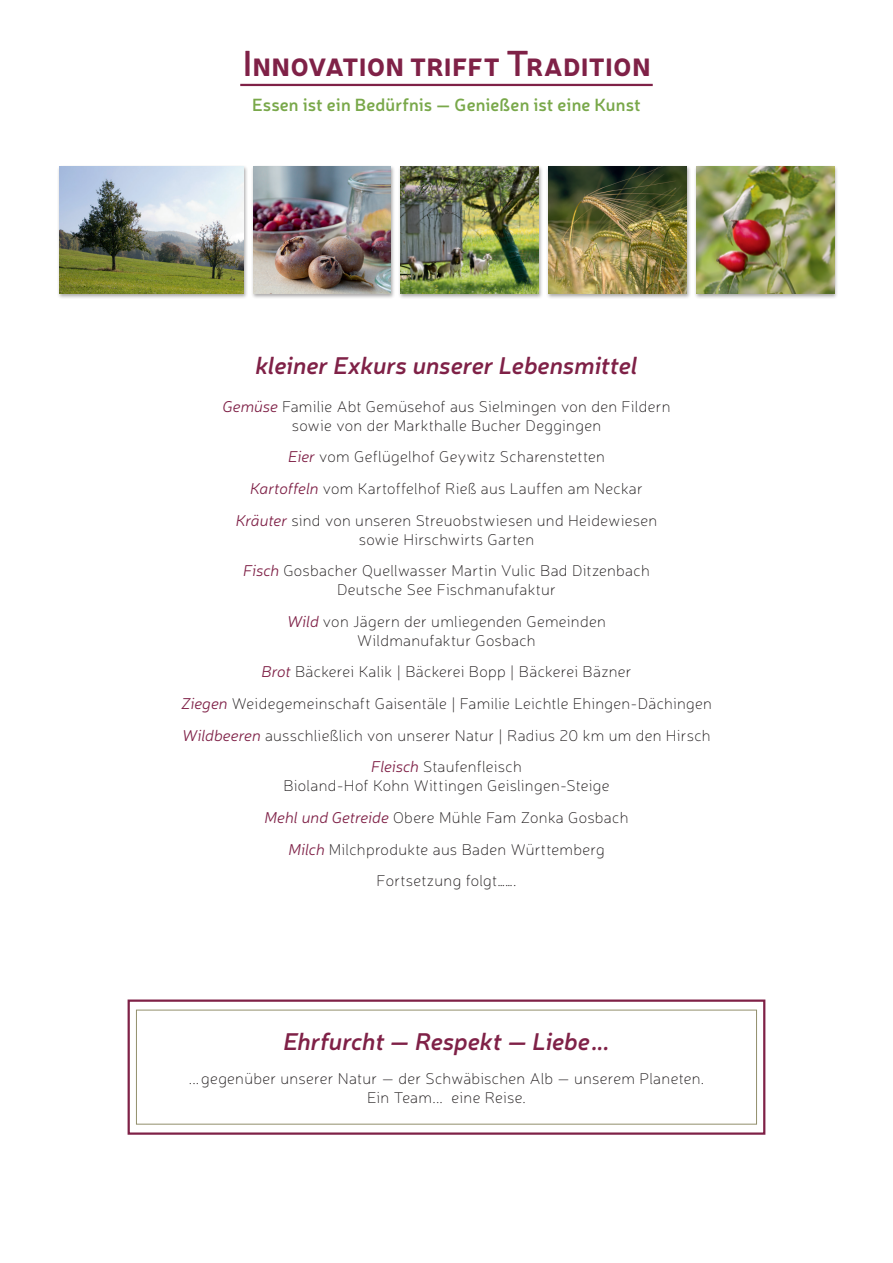
<style>
.page{position:relative;width:893px;height:1263px;background:#fff}
.page>*{position:absolute;margin:0;border:0;box-sizing:border-box;transform-origin:0 0}
.Monat{font:900 24.6px "Neris";letter-spacing:.03em;color:#7f2147}
.Menü{font:italic 600 24px "Neris";letter-spacing:-.005em;color:#7f2147}
.Monat-2{font:600 17.55px "Neris";letter-spacing:.01em;color:#79a84a}
.Herkunft_Lebensmittel{font:100 15.75px/18.9px "Neris";letter-spacing:.02em;color:#231f20;text-align:center}
.Menü-2{font:100 15.75px "Neris";letter-spacing:.015em;color:#231f20}
.s1{font-weight:600;font-size:36px}
.s2{font-weight:300;font-style:italic;color:#7f2147}
</style>
<div class="page">
<hr style="left:240px;top:84px;width:413px;height:2px;background:#7f2147">
<div style="left:546px;top:165px;width:145px;height:134px;background:#231f20;opacity:.39"></div>
<img style="left:549px;top:166px;width:137px;height:128px">
<div style="left:399px;top:165px;width:144px;height:134px;background:#231f20;opacity:.39"></div>
<img style="left:401px;top:166px;width:138px;height:128px">
<div style="left:251px;top:165px;width:145px;height:134px;background:#231f20;opacity:.39"></div>
<img style="left:253px;top:166px;width:138px;height:128px">
<div style="left:57px;top:165px;width:191px;height:134px;background:#231f20;opacity:.39"></div>
<img style="left:60px;top:166px;width:183px;height:128px">
<div style="left:694px;top:165px;width:145px;height:134px;background:#231f20;opacity:.39"></div>
<img style="left:696px;top:166px;width:138px;height:128px">
<div style="left:128px;top:999px;width:637px;height:136px;border:2px solid #7f2147"></div>
<div style="left:136px;top:1010px;width:621px;height:114px;border:1px solid #928f6c"></div>
<p class="Monat" style="left:243px;top:49px;width:409px"><span class="s1">I</span>NNOVATION TRIFFT <span class="s1">T</span>RADITION</p>
<p class="Monat-2" style="left:252px;top:93px;width:390px">Essen ist ein Bedürfnis — Genießen ist eine Kunst</p>
<p class="Menü" style="left:255px;top:349px;width:384px">kleiner Exkurs unserer Lebensmittel</p>
<p class="Herkunft_Lebensmittel" style="left:223px;top:397px;width:449px"><span class="s2">Gemüse</span> Familie Abt Gemüsehof aus Sielmingen von den Fildern sowie von der Markthalle Bucher Deggingen</p>
<p class="Herkunft_Lebensmittel" style="left:288px;top:447px;width:318px"><span class="s2">Eier</span> vom Geflügelhof Geywitz Scharenstetten</p>
<p class="Herkunft_Lebensmittel" style="left:250px;top:479px;width:394px"><span class="s2">Kartoffeln</span> vom Kartoffelhof Rieß aus Lauffen am Neckar</p>
<p class="Herkunft_Lebensmittel" style="left:236px;top:510px;width:423px"><span class="s2">Kräuter</span> sind von unseren Streuobstwiesen und Heidewiesen sowie Hirschwirts Garten</p>
<p class="Herkunft_Lebensmittel" style="left:243px;top:561px;width:408px"><span class="s2">Fisch</span> Gosbacher Quellwasser Martin Vulic Bad Ditzenbach<br>Deutsche See Fischmanufaktur</p>
<p class="Herkunft_Lebensmittel" style="left:287px;top:612px;width:320px"><span class="s2">Wild</span> von Jägern der umliegenden Gemeinden<br>Wildmanufaktur Gosbach</p>
<p class="Herkunft_Lebensmittel" style="left:261px;top:662px;width:372px"><span class="s2">Brot</span> Bäckerei Kalik | Bäckerei Bopp | Bäckerei Bäzner</p>
<p class="Herkunft_Lebensmittel" style="left:181px;top:694px;width:532px"><span class="s2">Ziegen</span> Weidegemeinschaft Gaisentäle | Familie Leichtle Ehingen-Dächingen</p>
<p class="Herkunft_Lebensmittel" style="left:182px;top:725px;width:530px"><span class="s2">Wildbeeren</span> ausschließlich von unserer Natur | Radius 20 km um den Hirsch</p>
<p class="Herkunft_Lebensmittel" style="left:283px;top:757px;width:328px"><span class="s2">Fleisch</span> Staufenfleisch<br>Bioland-Hof Kohn Wittingen Geislingen-Steige</p>
<p class="Herkunft_Lebensmittel" style="left:265px;top:808px;width:365px"><span class="s2">Mehl und Getreide</span> Obere Mühle Fam Zonka Gosbach</p>
<p class="Herkunft_Lebensmittel" style="left:288px;top:839px;width:318px"><span class="s2">Milch</span> Milchprodukte aus Baden Württemberg</p>
<p class="Herkunft_Lebensmittel" style="left:377px;top:871px;width:141px">Fortsetzung folgt…….</p>
<p class="Menü" style="left:283px;top:1025px;width:328px">Ehrfurcht — Respekt — Liebe ...</p>
<p class="Menü-2" style="left:189px;top:1069px;width:517px">... gegenüber unserer Natur — der Schwäbischen Alb — unserem Planeten.</p>
<p class="Menü-2" style="left:367px;top:1087px;width:160px">Ein Team... eine Reise.</p>
</div>
